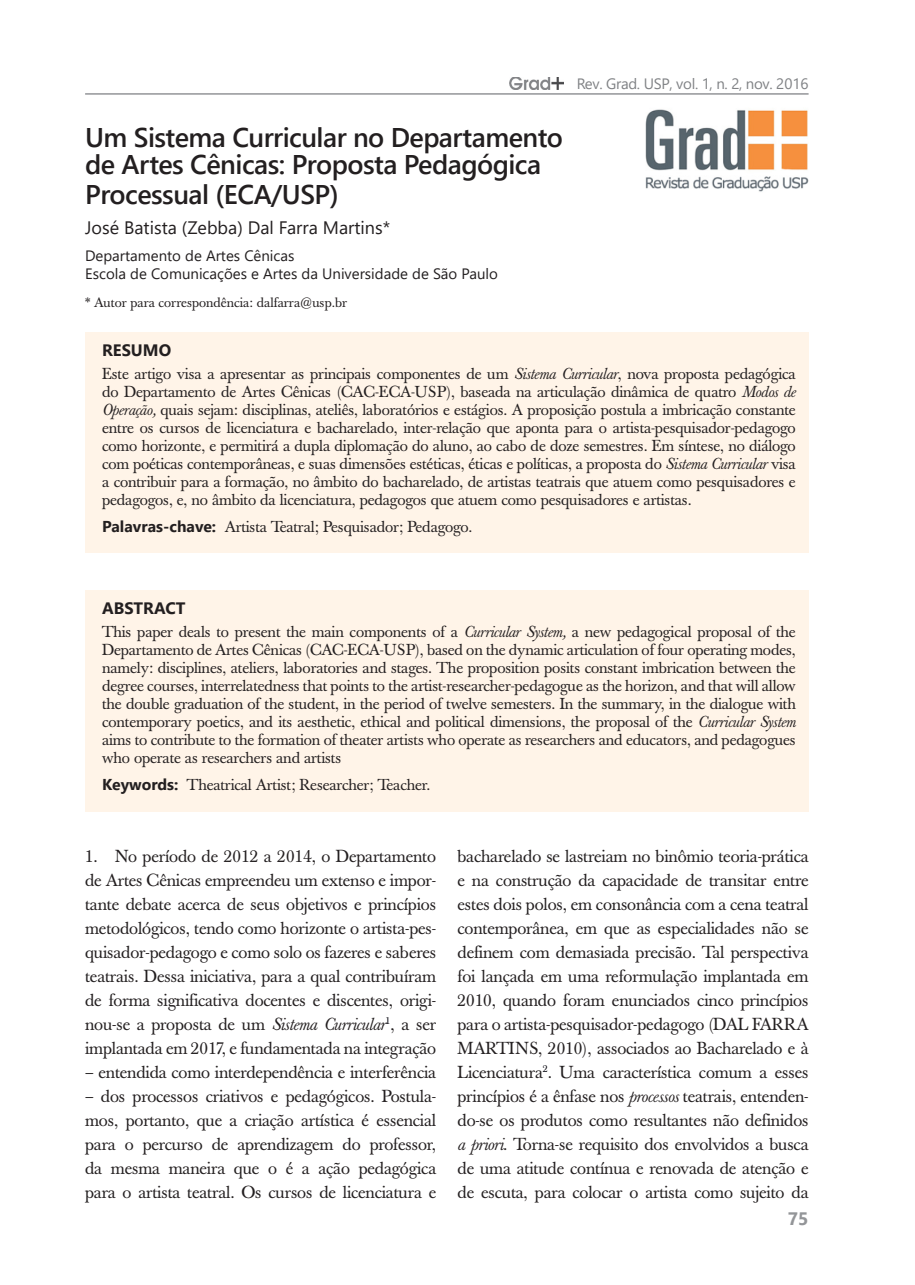
<style>
.page{position:relative;width:915px;height:1285px;background:#fff}
.page>*{position:absolute;margin:0;border:0;box-sizing:border-box;transform-origin:0 0}
.t1{font:600 27px/27px "Segoe UI";letter-spacing:-.02em;color:#231f20}
.t2{font:18px "Segoe UI";color:#231f20}
.t3{font:700 18px "Segoe UI";color:#939598}
.t4{font:17.25px/24px "Baskerville";letter-spacing:-.01em;color:#231f20;text-align:justify}
.t5{font:700 16.5px "Segoe UI";color:#231f20}
.Abstract{font:15.75px/18px "Baskerville";letter-spacing:-.01em;color:#231f20;text-align:justify}
.t6{font:15px "Segoe UI";color:#231f20}
.t7{font:15px "Segoe UI";letter-spacing:-.02em;color:#808285}
.t8{font:13.5px "Baskerville";color:#231f20}
.s1{font-style:italic}
.s2{font-family:"Segoe UI";font-weight:700}
</style>
<div class="page">
<hr style="left:85px;top:93px;width:723px;height:2px;background:#939598">
<img style="left:510px;top:78px;width:53px;height:12px">
<div style="left:85px;top:332px;width:723px;height:220px;background:#fff4e8"></div>
<div style="left:85px;top:590px;width:723px;height:221px;background:#fff4e8"></div>
<img style="left:645px;top:109px;width:163px;height:83px">
<p class="t1" style="left:85px;top:124px;width:479px">Um Sistema Curricular no Departamento de Artes Cênicas: Proposta Pedagógica</p>
<p class="t1" style="left:85px;top:181px;width:255px">Processual (ECA/USP)</p>
<p class="t2" style="left:85px;top:213px;width:306px">José Batista (Zebba) Dal Farra Martins*</p>
<p class="t6" style="left:85px;top:243px;width:211px">Departamento de Artes Cênicas</p>
<p class="t6" style="left:85px;top:261px;width:414px">Escola de Comunicações e Artes da Universidade de São Paulo</p>
<p class="t8" style="left:85px;top:294px;width:263px">* Autor para correspondência: dalfarra@usp.br</p>
<p class="t7" style="left:576px;top:72px;width:233px">Rev. Grad. USP, vol. 1, n. 2, nov. 2016</p>
<p class="t5" style="left:102px;top:337px;width:71px">RESUMO</p>
<p class="Abstract" style="left:102px;top:364px;width:695px">Este artigo visa a apresentar as principais componentes de um <span class="s1">Sistema Curricular</span>, nova proposta pedagógica do Departamento de Artes Cênicas (CAC-ECA-USP), baseada na articulação dinâmica de quatro <span class="s1">Modos de Operação,</span> quais sejam: disciplinas, ateliês, laboratórios e estágios. A proposição postula a imbricação constante entre os cursos de licenciatura e bacharelado, inter-relação que aponta para o artista-pesquisador-pedagogo como horizonte, e permitirá a dupla diplomação do aluno, ao cabo de doze semestres. Em síntese, no diálogo com poéticas contemporâneas, e suas dimensões estéticas, éticas e políticas, a proposta do <span class="s1">Sistema Curricular</span> visa a contribuir para a formação, no âmbito do bacharelado, de artistas teatrais que atuem como pesquisadores e pedagogos, e, no âmbito da licenciatura, pedagogos que atuem como pesquisadores e artistas.</p>
<p class="Abstract" style="left:102px;top:517px;width:372px"><span class="s2">Palavras-chave:</span> Artista Teatral; Pesquisador; Pedagogo.</p>
<p class="t5" style="left:102px;top:595px;width:85px">ABSTRACT</p>
<p class="Abstract" style="left:102px;top:622px;width:695px">This paper deals to present the main components of a <span class="s1">Curricular System,</span> a new pedagogical proposal of the Departamento de Artes Cênicas (CAC-ECA-USP), based on the dynamic articulation of four operating modes, namely: disciplines, ateliers, laboratories and stages. The proposition posits constant imbrication between the degree courses, interrelatedness that points to the artist-researcher-pedagogue as the horizon, and that will allow the double graduation of the student, in the period of twelve semesters. In the summary, in the dialogue with contemporary poetics, and its aesthetic, ethical and political dimensions, the proposal of the <span class="s1">Curricular System </span>aims to contribute to the formation of theater artists who operate as researchers and educators, and pedagogues who operate as researchers and artists</p>
<p class="Abstract" style="left:102px;top:775px;width:329px"><span class="s2">Keywords:</span> Theatrical Artist; Researcher; Teacher.</p>
<p class="t4" style="left:85px;top:844px;width:352px">1. No período de 2012 a 2014, o Departamento de Artes Cênicas empreendeu um extenso e impor&shy;tante debate acerca de seus objetivos e princípios metodológicos, tendo como horizonte o artista-pes&shy;quisador-pedagogo e como solo os fazeres e saberes teatrais. Dessa iniciativa, para a qual contribuíram de forma significativa docentes e discentes, origi&shy;nou-se a proposta de um <span class="s1">Sistema Curricular</span><sup>1</sup>, a ser implantada em 2017, e fundamentada na integração</p>
<p class="t4" style="left:85px;top:1060px;width:352px">– entendida como interdependência e interferência</p>
<p class="t4" style="left:85px;top:1084px;width:352px">– dos processos criativos e pedagógicos. Postula&shy;mos, portanto, que a criação artística é essencial para o percurso de aprendizagem do professor, da mesma maneira que o é a ação pedagógica para o artista teatral. Os cursos de licenciatura e</p>
<p class="t4" style="left:457px;top:844px;width:352px">bacharelado se lastreiam no binômio teoria-prática e na construção da capacidade de transitar entre estes dois polos, em consonância com a cena teatral contemporânea, em que as especialidades não se definem com demasiada precisão. Tal perspectiva foi lançada em uma reformulação implantada em 2010, quando foram enunciados cinco princípios para o artista-pesquisador-pedagogo (DAL FARRA MARTINS, 2010), associados ao Bacharelado e à Licenciatura<sup>2</sup>. Uma característica comum a esses princípios é a ênfase nos <span class="s1">processos</span> teatrais, entenden&shy;do-se os produtos como resultantes não definidos <span class="s1">a priori</span>. Torna-se requisito dos envolvidos a busca de uma atitude contínua e renovada de atenção e de escuta, para colocar o artista como sujeito da</p>
<p class="t3" style="left:787px;top:1204px;width:22px">75</p>
</div>
